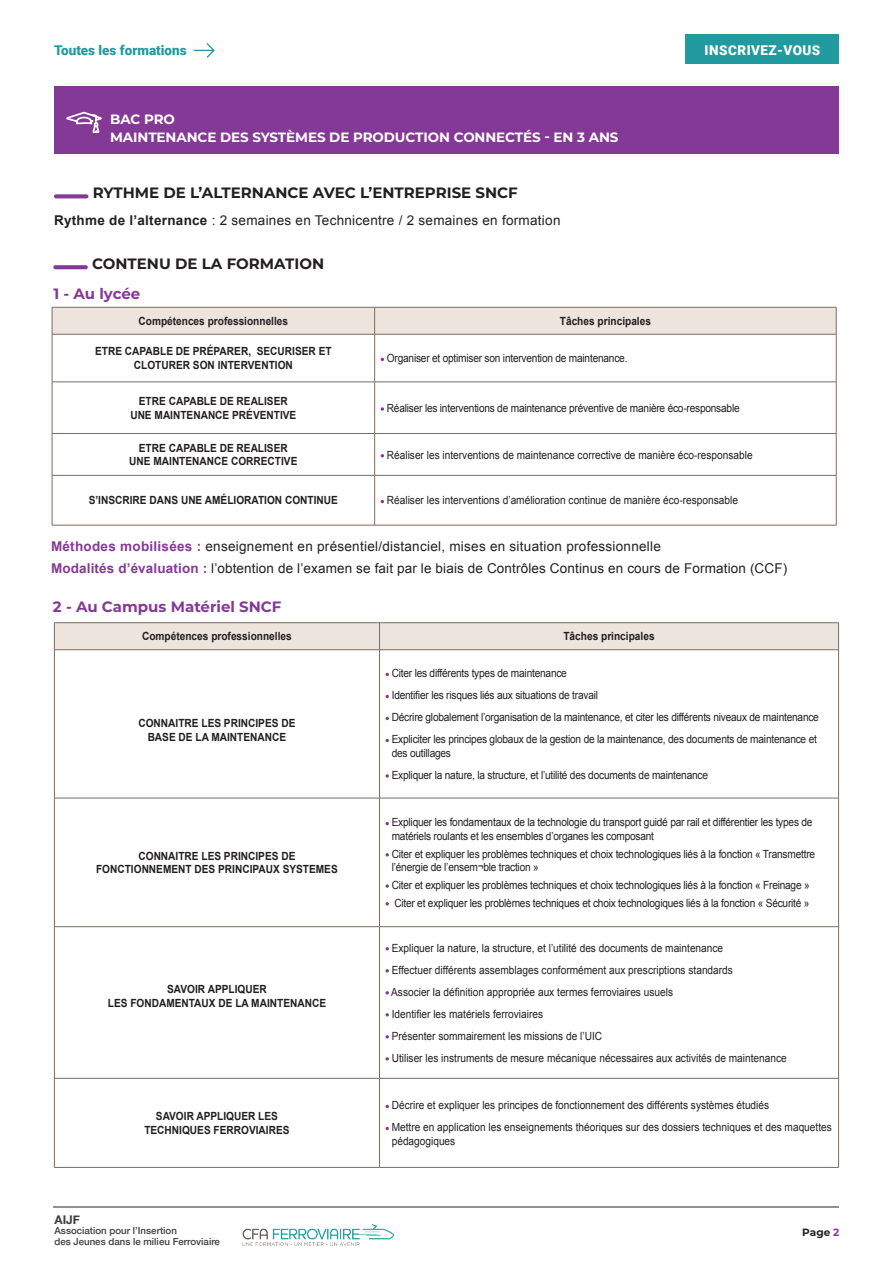
<style>
.page{position:relative;width:893px;height:1263px;background:#fff}
.page>*{position:absolute;margin:0;border:0;box-sizing:border-box;transform-origin:0 0}
.t1{font:700 15px "Montserrat";color:#231f20}
.t2{font:700 15px "Montserrat";color:#853996}
.t3{font:13.5px/22.5px "Arial";letter-spacing:.02em;color:#231f20}
.t4{font:700 13.5px/18px "Montserrat";letter-spacing:-.005em;color:#fff}
.t5{font:900 13.5px "Roboto";color:#219aa0}
.t6{font:900 13.5px "Roboto";letter-spacing:.035em;color:#fff}
.t7{font:700 12px "Helvetica Neue";color:#3e3e3f}
.t8{font:11.25px/22px "Arial";letter-spacing:-.02em;color:#231f20;scale:.9 1}
.t9{font:11.25px/22px "Arial";color:#231f20;scale:.9 1}
.t10{font:700 11.25px/13.5px "Arial";color:#231f20;text-align:center;scale:.9 1}
.t11{font:700 10.5px "Montserrat";color:#231f20}
.t12{font:500 9.75px/10.6px "Helvetica Neue";color:#3e3e3f}
.s1{font-weight:700}
.s2{font-weight:700;color:#853996}
.s3{color:#853996}
</style>
<div class="page">
<div style="left:54px;top:86px;width:785px;height:68px;background:#853996"></div>
<svg style="left:66px;top:111px;width:36px;height:23px"></svg>
<hr style="left:53px;top:1207px;width:786px;height:1px;background:#231f20">
<img style="left:242px;top:1224px;width:153px;height:22px">
<svg style="left:54px;top:194px;width:34px;height:4px"></svg>
<svg style="left:53px;top:265px;width:35px;height:4px"></svg>
<svg style="left:53px;top:335px;width:783px;height:190px"></svg>
<svg style="left:52px;top:307px;width:785px;height:27px"></svg>
<hr style="left:52px;top:334px;width:323px;height:1px;background:#7b6c61">
<hr style="left:52px;top:334px;width:1px;height:48px;background:#7b6c61">
<hr style="left:375px;top:334px;width:461px;height:1px;background:#7b6c61">
<hr style="left:374px;top:334px;width:1px;height:48px;background:#7b6c61">
<hr style="left:836px;top:334px;width:1px;height:48px;background:#7b6c61">
<hr style="left:52px;top:382px;width:323px;height:1px;background:#7b6c61">
<hr style="left:52px;top:382px;width:1px;height:51px;background:#7b6c61">
<hr style="left:375px;top:382px;width:461px;height:1px;background:#7b6c61">
<hr style="left:374px;top:382px;width:1px;height:51px;background:#7b6c61">
<hr style="left:836px;top:382px;width:1px;height:51px;background:#7b6c61">
<hr style="left:52px;top:433px;width:323px;height:1px;background:#7b6c61">
<hr style="left:52px;top:434px;width:1px;height:41px;background:#7b6c61">
<hr style="left:375px;top:433px;width:461px;height:1px;background:#7b6c61">
<hr style="left:374px;top:434px;width:1px;height:41px;background:#7b6c61">
<hr style="left:836px;top:434px;width:1px;height:41px;background:#7b6c61">
<hr style="left:52px;top:475px;width:323px;height:1px;background:#7b6c61">
<hr style="left:52px;top:475px;width:1px;height:50px;background:#7b6c61">
<hr style="left:375px;top:475px;width:461px;height:1px;background:#7b6c61">
<hr style="left:374px;top:475px;width:1px;height:50px;background:#7b6c61">
<hr style="left:836px;top:475px;width:1px;height:50px;background:#7b6c61">
<hr style="left:52px;top:525px;width:323px;height:1px;background:#7b6c61">
<hr style="left:375px;top:525px;width:461px;height:1px;background:#7b6c61">
<svg style="left:381px;top:407px;width:3px;height:4px"></svg>
<svg style="left:55px;top:650px;width:783px;height:256px"></svg>
<hr style="left:54px;top:622px;width:325px;height:1px;background:#7b6c61">
<hr style="left:379px;top:622px;width:460px;height:1px;background:#7b6c61">
<div style="left:54px;top:623px;width:785px;height:26px;background:#ede4dd"></div>
<hr style="left:54px;top:649px;width:325px;height:1px;background:#7b6c61">
<hr style="left:54px;top:650px;width:1px;height:148px;background:#7b6c61">
<hr style="left:379px;top:649px;width:460px;height:1px;background:#7b6c61">
<hr style="left:379px;top:650px;width:1px;height:148px;background:#7b6c61">
<hr style="left:838px;top:650px;width:1px;height:148px;background:#7b6c61">
<hr style="left:54px;top:798px;width:325px;height:1px;background:#7b6c61">
<hr style="left:54px;top:798px;width:1px;height:128px;background:#7b6c61">
<hr style="left:379px;top:798px;width:460px;height:1px;background:#7b6c61">
<hr style="left:379px;top:798px;width:1px;height:128px;background:#7b6c61">
<hr style="left:838px;top:798px;width:1px;height:128px;background:#7b6c61">
<hr style="left:54px;top:926px;width:325px;height:1px;background:#7b6c61">
<hr style="left:54px;top:927px;width:1px;height:151px;background:#7b6c61">
<hr style="left:379px;top:926px;width:460px;height:1px;background:#7b6c61">
<hr style="left:379px;top:927px;width:1px;height:151px;background:#7b6c61">
<hr style="left:838px;top:927px;width:1px;height:151px;background:#7b6c61">
<hr style="left:54px;top:1078px;width:325px;height:1px;background:#7b6c61">
<hr style="left:54px;top:1078px;width:1px;height:89px;background:#7b6c61">
<hr style="left:379px;top:1078px;width:460px;height:1px;background:#7b6c61">
<hr style="left:379px;top:1078px;width:1px;height:89px;background:#7b6c61">
<hr style="left:838px;top:1078px;width:1px;height:89px;background:#7b6c61">
<hr style="left:54px;top:1167px;width:325px;height:1px;background:#7b6c61">
<hr style="left:379px;top:1167px;width:460px;height:1px;background:#7b6c61">
<svg style="left:385px;top:673px;width:4px;height:3px"></svg>
<svg style="left:385px;top:695px;width:4px;height:3px"></svg>
<svg style="left:385px;top:717px;width:4px;height:3px"></svg>
<svg style="left:385px;top:739px;width:4px;height:3px"></svg>
<svg style="left:385px;top:774px;width:4px;height:4px"></svg>
<svg style="left:385px;top:822px;width:4px;height:3px"></svg>
<svg style="left:385px;top:853px;width:4px;height:3px"></svg>
<svg style="left:385px;top:884px;width:4px;height:4px"></svg>
<svg style="left:385px;top:902px;width:4px;height:3px"></svg>
<svg style="left:385px;top:1105px;width:4px;height:3px"></svg>
<svg style="left:385px;top:1127px;width:4px;height:3px"></svg>
<div style="left:686px;top:34px;width:153px;height:30px;background:#219aa0"></div>
<svg style="left:193px;top:43px;width:22px;height:15px"></svg>
<p class="t5" style="left:54px;top:40px;width:134px">Toutes les formations</p>
<p class="t6" style="left:705px;top:41px;width:117px">INSCRIVEZ-VOUS</p>
<p class="t4" style="left:110px;top:109px;width:510px">BAC PRO<br>MAINTENANCE DES SYSTÈMES DE PRODUCTION CONNECTÉS - EN 3 ANS</p>
<h1 class="t1" style="left:93px;top:182px;width:427px">RYTHME DE L’ALTERNANCE AVEC L’ENTREPRISE SNCF</h1>
<p class="t3" style="left:54px;top:209px;width:508px"><span class="s1">Rythme de l’alternance</span> : 2 semaines en Technicentre / 2 semaines en formation</p>
<h1 class="t1" style="left:92px;top:253px;width:234px">CONTENU DE LA FORMATION</h1>
<h1 class="t2" style="left:53px;top:283px;width:88px">1 - Au lycée</h1>
<p class="t10" style="left:139px;top:315px;width:168px">Compétences professionnelles</p>
<p class="t10" style="left:560px;top:315px;width:103px">Tâches principales</p>
<p class="t10" style="left:95px;top:345px;width:264px">ETRE CAPABLE DE PRÉPARER, SECURISER ET<br>CLOTURER SON INTERVENTION</p>
<p class="t8" style="left:387px;top:347px;width:269px">Organiser et optimiser son intervention de maintenance.</p>
<p class="t10" style="left:130px;top:395px;width:186px">ETRE CAPABLE DE REALISER<br>UNE MAINTENANCE PRÉVENTIVE</p>
<p class="t8" style="left:387px;top:397px;width:393px">Réaliser les interventions de maintenance préventive de manière éco-responsable</p>
<p class="t10" style="left:129px;top:441px;width:188px">ETRE CAPABLE DE REALISER<br>UNE MAINTENANCE CORRECTIVE</p>
<p class="t9" style="left:387px;top:444px;width:408px">Réaliser les interventions de maintenance corrective de manière éco-responsable</p>
<p class="t10" style="left:89px;top:494px;width:278px">S’INSCRIRE DANS UNE AMÉLIORATION CONTINUE</p>
<p class="t9" style="left:387px;top:489px;width:392px">Réaliser les interventions d’amélioration continue de manière éco-responsable</p>
<p class="t3" style="left:51px;top:535px;width:738px"><span class="s2">Méthodes mobilisées :</span> enseignement en présentiel/distanciel, mises en situation professionnelle<br><span class="s2">Modalités d’évaluation :</span> l’obtention de l’examen se fait par le biais de Contrôles Continus en cours de Formation (CCF)</p>
<h1 class="t2" style="left:53px;top:596px;width:230px">2 - Au Campus Matériel SNCF</h1>
<p class="t10" style="left:142px;top:630px;width:168px">Compétences professionnelles</p>
<p class="t10" style="left:563px;top:630px;width:103px">Tâches principales</p>
<p class="t10" style="left:138px;top:717px;width:176px">CONNAITRE LES PRINCIPES DE<br>BASE DE LA MAINTENANCE</p>
<p class="t10" style="left:96px;top:849px;width:270px">CONNAITRE LES PRINCIPES DE<br>FONCTIONNEMENT DES PRINCIPAUX SYSTEMES</p>
<p class="t10" style="left:108px;top:983px;width:244px">SAVOIR APPLIQUER<br>LES FONDAMENTAUX DE LA MAINTENANCE</p>
<p class="t8" style="left:392px;top:662px;width:476px">Citer les différents types de maintenance<br>Identifier les risques liés aux situations de travail<br>Décrire globalement l’organisation de la maintenance, et citer les différents niveaux de maintenance Expliciter les principes globaux de la gestion de la maintenance, des documents de maintenance et</p>
<p class="t8" style="left:392px;top:742px;width:353px">des outillages<br>Expliquer la nature, la structure, et l’utilité des documents de maintenance</p>
<p class="t8" style="left:392px;top:816px;width:469px;line-height:13.5px">Expliquer les fondamentaux de la technologie du transport guidé par rail et différentier les types de matériels roulants et les ensembles d’organes les composant</p>
<p class="t8" style="left:392px;top:847px;width:472px;line-height:13.5px">Citer et expliquer les problèmes techniques et choix technologiques liés à la fonction « Transmettre l’énergie de l’ensem¬ble traction »</p>
<p class="t8" style="left:392px;top:876px;width:466px;line-height:17.7px">Citer et expliquer les problèmes techniques et choix technologiques liés à la fonction « Freinage »<br>Citer et expliquer les problèmes techniques et choix technologiques liés à la fonction « Sécurité »</p>
<p class="t9" style="left:391px;top:937px;width:441px">Expliquer la nature, la structure, et l’utilité des documents de maintenance<br>Effectuer différents assemblages conformément aux prescriptions standards<br>Associer la définition appropriée aux termes ferroviaires usuels<br>Identifier les matériels ferroviaires<br>Présenter sommairement les missions de l’UIC<br>Utiliser les instruments de mesure mécanique nécessaires aux activités de maintenance</p>
<p class="t10" style="left:144px;top:1110px;width:163px">SAVOIR APPLIQUER LES<br>TECHNIQUES FERROVIAIRES</p>
<p class="t9" style="left:392px;top:1094px;width:491px">Décrire et expliquer les principes de fonctionnement des différents systèmes étudiés<br>Mettre en application les enseignements théoriques sur des dossiers techniques et des maquettes</p>
<p class="t9" style="left:392px;top:1130px;width:72px">pédagogiques</p>
<p class="t7" style="left:54px;top:1210px;width:27px">AIJF</p>
<p class="t12" style="left:54px;top:1225px;width:167px">Association pour l’Insertion<br>des Jeunes dans le milieu Ferroviaire</p>
<p class="t11" style="left:802px;top:1225px;width:39px">Page <span class="s3">2</span></p>
</div>
